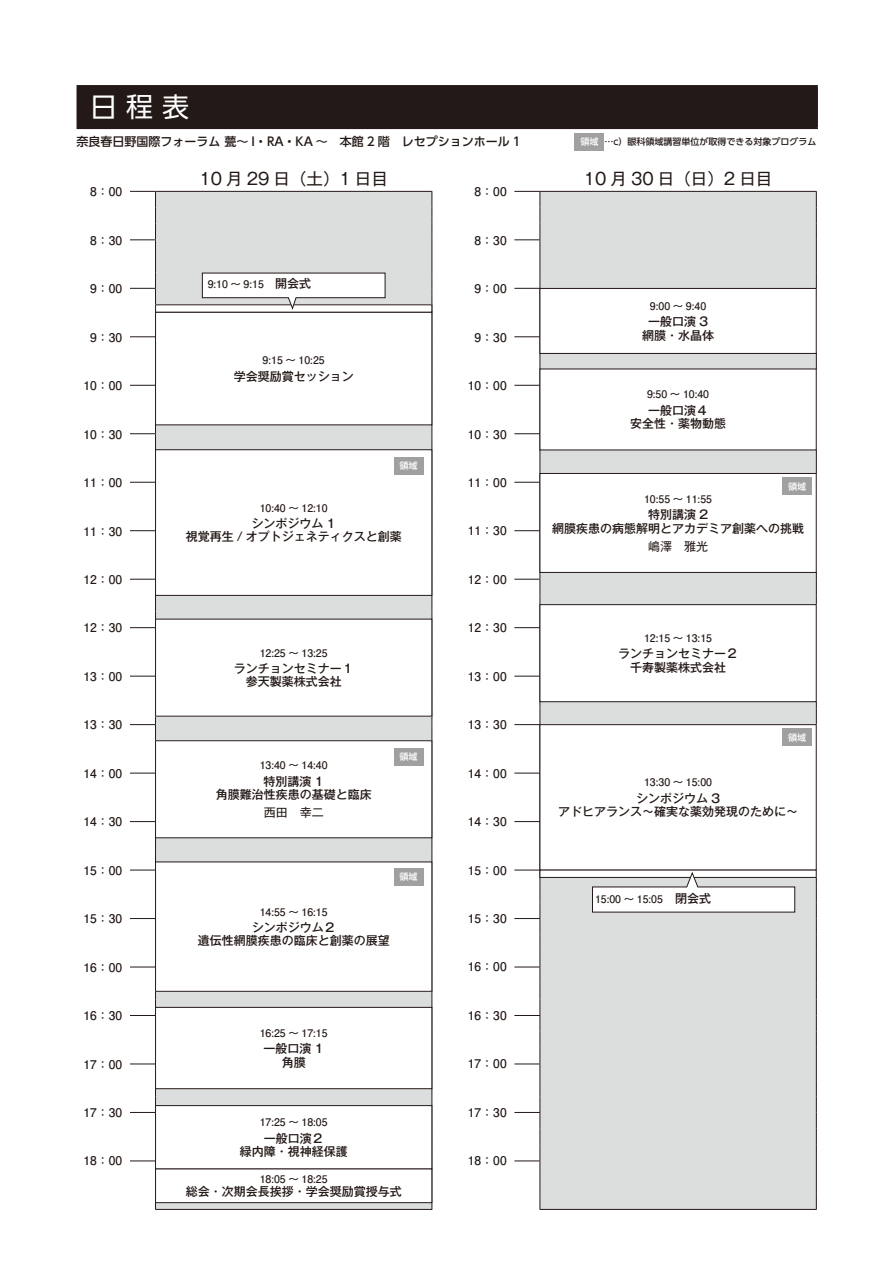
<style>
.page{position:relative;width:893px;height:1263px;background:#fff}
.page>*{position:absolute;margin:0;border:0;box-sizing:border-box;transform-origin:0 0}
.big-title{font:27px "UD Shin Go Pr 6 N";color:#fff}
.n-day{font:16.5px "Gothic MB101 Pr 6 N";color:#231916}
.n-endai{font:500 12px "Gothic MB101 Pr 6 N";color:#231916}
.n_time{font:700 12px "Futo Go B101 Pr 6 N";color:#231916}
.mae-body01{font:500 12px "UD Shin Go Pr 6 N";color:#231916}
.n-zacho{font:12px "Gothic MB101 Pr 6 N";color:#231916}
.n-time02{font:700 10.5px "Futo Go B101 Pr 6 N";color:#231916}
.mae-body01-2{font:500 9px "UD Shin Go Pr 6 N";color:#231916}
.領域マーク{font:500 9px "UD Shin Go Pr 6 N";color:#fff}
</style>
<div class="page">
<div style="left:77px;top:86px;width:740px;height:42px;background:#231916"></div>
<hr style="left:77px;top:85px;width:741px;height:2px;background:#231916">
<hr style="left:816px;top:87px;width:2px;height:41px;background:#231916">
<hr style="left:77px;top:128px;width:741px;height:1px;background:#231916">
<div style="left:575px;top:133px;width:29px;height:17px;background:#a0a0a1"></div>
<div style="left:156px;top:192px;width:276px;height:1017px;background:#dcdddd"></div>
<hr style="left:156px;top:191px;width:276px;height:1px;background:#231916">
<svg style="left:130px;top:191px;width:26px;height:1018px"></svg>
<svg style="left:432px;top:192px;width:1px;height:1017px"></svg>
<hr style="left:155px;top:1209px;width:277px;height:1px;background:#231916">
<div style="left:541px;top:192px;width:275px;height:1017px;background:#dcdddd"></div>
<hr style="left:540px;top:191px;width:277px;height:1px;background:#231916">
<svg style="left:514px;top:191px;width:27px;height:1018px"></svg>
<svg style="left:816px;top:192px;width:1px;height:1017px"></svg>
<hr style="left:540px;top:1209px;width:277px;height:1px;background:#231916">
<div style="left:156px;top:312px;width:276px;height:113px;background:#fff"></div>
<div style="left:155px;top:312px;width:277px;height:113px;border:1px solid #231916"></div>
<div style="left:540px;top:288px;width:276px;height:65px;background:#fff"></div>
<div style="left:540px;top:288px;width:277px;height:66px;border:1px solid #231916"></div>
<div style="left:540px;top:369px;width:276px;height:81px;background:#fff"></div>
<div style="left:540px;top:473px;width:276px;height:99px;background:#fff"></div>
<div style="left:540px;top:473px;width:277px;height:100px;border:1px solid #231916"></div>
<div style="left:540px;top:605px;width:276px;height:97px;background:#fff"></div>
<div style="left:540px;top:604px;width:277px;height:98px;border:1px solid #231916"></div>
<div style="left:540px;top:725px;width:276px;height:145px;background:#fff"></div>
<div style="left:540px;top:724px;width:277px;height:146px;border:1px solid #231916"></div>
<div style="left:156px;top:450px;width:276px;height:145px;background:#fff"></div>
<div style="left:155px;top:449px;width:277px;height:147px;border:1px solid #231916"></div>
<div style="left:156px;top:619px;width:276px;height:97px;background:#fff"></div>
<div style="left:156px;top:741px;width:276px;height:97px;background:#fff"></div>
<div style="left:155px;top:740px;width:277px;height:98px;border:1px solid #231916"></div>
<div style="left:156px;top:862px;width:276px;height:129px;background:#fff"></div>
<div style="left:155px;top:861px;width:277px;height:131px;border:1px solid #231916"></div>
<div style="left:156px;top:1007px;width:276px;height:82px;background:#fff"></div>
<div style="left:155px;top:1007px;width:277px;height:82px;border:1px solid #231916"></div>
<div style="left:156px;top:1105px;width:276px;height:64px;background:#fff"></div>
<div style="left:155px;top:1105px;width:277px;height:64px;border:1px solid #231916"></div>
<div style="left:156px;top:1169px;width:276px;height:34px;background:#fff"></div>
<div style="left:155px;top:1168px;width:277px;height:35px;border:1px solid #231916"></div>
<div style="left:156px;top:305px;width:276px;height:7px;background:#fff"></div>
<svg style="left:202px;top:272px;width:184px;height:38px"></svg>
<div style="left:540px;top:870px;width:276px;height:7px;background:#fff"></div>
<div style="left:540px;top:870px;width:277px;height:8px;border:1px solid #231916"></div>
<svg style="left:592px;top:871px;width:203px;height:42px"></svg>
<div style="left:394px;top:457px;width:29px;height:17px;background:#a0a0a1"></div>
<div style="left:782px;top:478px;width:30px;height:17px;background:#a0a0a1"></div>
<div style="left:782px;top:729px;width:30px;height:17px;background:#a0a0a1"></div>
<div style="left:394px;top:748px;width:29px;height:17px;background:#a0a0a1"></div>
<div style="left:394px;top:868px;width:29px;height:17px;background:#a0a0a1"></div>
<p class="big-title" style="left:90px;top:85px;width:100px">日 程 表</p>
<p class="mae-body01" style="left:77px;top:132px;width:446px">奈良春日野国際フォーラム 甍～ I・RA・KA ～　本館 2 階　レセプションホール 1</p>
<p class="領域マーク" style="left:580px;top:135px;width:19px">領域</p>
<p class="mae-body01-2" style="left:604px;top:135px;width:214px">…c）眼科領域講習単位が取得できる対象プログラム</p>
<p class="n-day" style="left:199px;top:165px;width:190px">10 月 29 日（土）1 日目</p>
<p class="n-day" style="left:584px;top:165px;width:190px">10 月 30 日（日）2 日目</p>
<p class="n_time" style="left:90px;top:182px;width:34px">8：00</p>
<p class="n_time" style="left:90px;top:231px;width:34px">8：30</p>
<p class="n_time" style="left:90px;top:279px;width:34px">9：00</p>
<p class="n_time" style="left:90px;top:328px;width:34px">9：30</p>
<p class="n_time" style="left:84px;top:376px;width:40px">10：00</p>
<p class="n_time" style="left:84px;top:424px;width:40px">10：30</p>
<p class="n_time" style="left:84px;top:473px;width:40px">11：00</p>
<p class="n_time" style="left:84px;top:521px;width:40px">11：30</p>
<p class="n_time" style="left:84px;top:570px;width:40px">12：00</p>
<p class="n_time" style="left:84px;top:618px;width:40px">12：30</p>
<p class="n_time" style="left:84px;top:667px;width:40px">13：00</p>
<p class="n_time" style="left:84px;top:715px;width:40px">13：30</p>
<p class="n_time" style="left:84px;top:764px;width:40px">14：00</p>
<p class="n_time" style="left:84px;top:812px;width:40px">14：30</p>
<p class="n_time" style="left:84px;top:860px;width:40px">15：00</p>
<p class="n_time" style="left:84px;top:909px;width:40px">15：30</p>
<p class="n_time" style="left:84px;top:957px;width:40px">16：00</p>
<p class="n_time" style="left:84px;top:1006px;width:40px">16：30</p>
<p class="n_time" style="left:84px;top:1054px;width:40px">17：00</p>
<p class="n_time" style="left:84px;top:1103px;width:40px">17：30</p>
<p class="n_time" style="left:84px;top:1151px;width:40px">18：00</p>
<p class="n_time" style="left:475px;top:182px;width:34px">8：00</p>
<p class="n_time" style="left:475px;top:231px;width:34px">8：30</p>
<p class="n_time" style="left:475px;top:279px;width:34px">9：00</p>
<p class="n_time" style="left:475px;top:327px;width:34px">9：30</p>
<p class="n_time" style="left:468px;top:376px;width:40px">10：00</p>
<p class="n_time" style="left:468px;top:424px;width:40px">10：30</p>
<p class="n_time" style="left:468px;top:473px;width:40px">11：00</p>
<p class="n_time" style="left:468px;top:521px;width:40px">11：30</p>
<p class="n_time" style="left:468px;top:570px;width:40px">12：00</p>
<p class="n_time" style="left:468px;top:618px;width:40px">12：30</p>
<p class="n_time" style="left:468px;top:667px;width:40px">13：00</p>
<p class="n_time" style="left:468px;top:715px;width:40px">13：30</p>
<p class="n_time" style="left:468px;top:763px;width:40px">14：00</p>
<p class="n_time" style="left:468px;top:812px;width:40px">14：30</p>
<p class="n_time" style="left:468px;top:860px;width:40px">15：00</p>
<p class="n_time" style="left:468px;top:909px;width:40px">15：30</p>
<p class="n_time" style="left:468px;top:957px;width:40px">16：00</p>
<p class="n_time" style="left:468px;top:1006px;width:40px">16：30</p>
<p class="n_time" style="left:468px;top:1054px;width:40px">17：00</p>
<p class="n_time" style="left:468px;top:1103px;width:40px">17：30</p>
<p class="n_time" style="left:468px;top:1151px;width:40px">18：00</p>
<p class="n-time02" style="left:208px;top:275px;width:58px">9:10 ～ 9:15</p>
<p class="n-endai" style="left:275px;top:274px;width:37px">開会式</p>
<p class="n-time02" style="left:650px;top:298px;width:58px">9:00 ～ 9:40</p>
<p class="n-endai" style="left:648px;top:312px;width:62px">一般口演 3</p>
<p class="n-endai" style="left:642px;top:325px;width:73px">網膜・水晶体</p>
<p class="n-time02" style="left:263px;top:352px;width:64px">9:15 ～ 10:25</p>
<p class="n-endai" style="left:234px;top:366px;width:121px">学会奨励賞セッション</p>
<p class="n-time02" style="left:647px;top:386px;width:64px">9:50 ～ 10:40</p>
<p class="n-endai" style="left:648px;top:400px;width:61px">一般口演４</p>
<p class="n-endai" style="left:630px;top:414px;width:97px">安全性・薬物動態</p>
<p class="領域マーク" style="left:400px;top:458px;width:19px">領域</p>
<p class="領域マーク" style="left:788px;top:479px;width:19px">領域</p>
<p class="n-time02" style="left:644px;top:491px;width:69px">10:55 ～ 11:55</p>
<p class="n-endai" style="left:648px;top:505px;width:62px">特別講演 2</p>
<p class="n-endai" style="left:552px;top:518px;width:253px">網膜疾患の病態解明とアカデミア創薬への挑戦</p>
<p class="n-zacho" style="left:648px;top:536px;width:61px">嶋澤　雅光</p>
<p class="n-time02" style="left:260px;top:499px;width:69px">10:40 ～ 12:10</p>
<p class="n-endai" style="left:252px;top:513px;width:86px">シンポジウム 1</p>
<p class="n-endai" style="left:186px;top:527px;width:218px">視覚再生 / オプトジェネティクスと創薬</p>
<p class="n-time02" style="left:644px;top:630px;width:69px">12:15 ～ 13:15</p>
<p class="n-endai" style="left:618px;top:644px;width:121px">ランチョンセミナー２</p>
<p class="n-endai" style="left:630px;top:657px;width:97px">千寿製薬株式会社</p>
<p class="n-time02" style="left:260px;top:644px;width:69px">12:25 ～ 13:25</p>
<p class="n-endai" style="left:234px;top:658px;width:121px">ランチョンセミナー１</p>
<p class="n-endai" style="left:246px;top:672px;width:97px">参天製薬株式会社</p>
<p class="領域マーク" style="left:788px;top:730px;width:19px">領域</p>
<p class="領域マーク" style="left:400px;top:750px;width:19px">領域</p>
<p class="n-time02" style="left:260px;top:757px;width:69px">13:40 ～ 14:40</p>
<p class="n-endai" style="left:264px;top:771px;width:62px">特別講演 1</p>
<p class="n-endai" style="left:216px;top:785px;width:157px">角膜難治性疾患の基礎と臨床</p>
<p class="n-zacho" style="left:264px;top:802px;width:61px">西田　幸二</p>
<p class="n-time02" style="left:644px;top:774px;width:69px">13:30 ～ 15:00</p>
<p class="n-endai" style="left:636px;top:788px;width:86px">シンポジウム 3</p>
<p class="n-endai" style="left:558px;top:802px;width:241px">アドヒアランス～確実な薬効発現のために～</p>
<p class="領域マーク" style="left:400px;top:869px;width:19px">領域</p>
<p class="n-time02" style="left:595px;top:891px;width:69px">15:00 ～ 15:05</p>
<p class="n-endai" style="left:675px;top:889px;width:37px">閉会式</p>
<p class="n-time02" style="left:260px;top:903px;width:69px">14:55 ～ 16:15</p>
<p class="n-endai" style="left:252px;top:917px;width:85px">シンポジウム２</p>
<p class="n-endai" style="left:198px;top:931px;width:193px">遺伝性網膜疾患の臨床と創薬の展望</p>
<p class="n-time02" style="left:260px;top:1025px;width:69px">16:25 ～ 17:15</p>
<p class="n-endai" style="left:264px;top:1039px;width:62px">一般口演 1</p>
<p class="n-endai" style="left:282px;top:1052px;width:25px">角膜</p>
<p class="n-time02" style="left:260px;top:1114px;width:69px">17:25 ～ 18:05</p>
<p class="n-endai" style="left:264px;top:1128px;width:61px">一般口演２</p>
<p class="n-endai" style="left:240px;top:1141px;width:109px">緑内障・視神経保護</p>
<p class="n-time02" style="left:260px;top:1171px;width:69px">18:05 ～ 18:25</p>
<p class="n-endai" style="left:186px;top:1182px;width:218px">総会・次期会長挨拶・学会奨励賞授与式</p>
</div>
